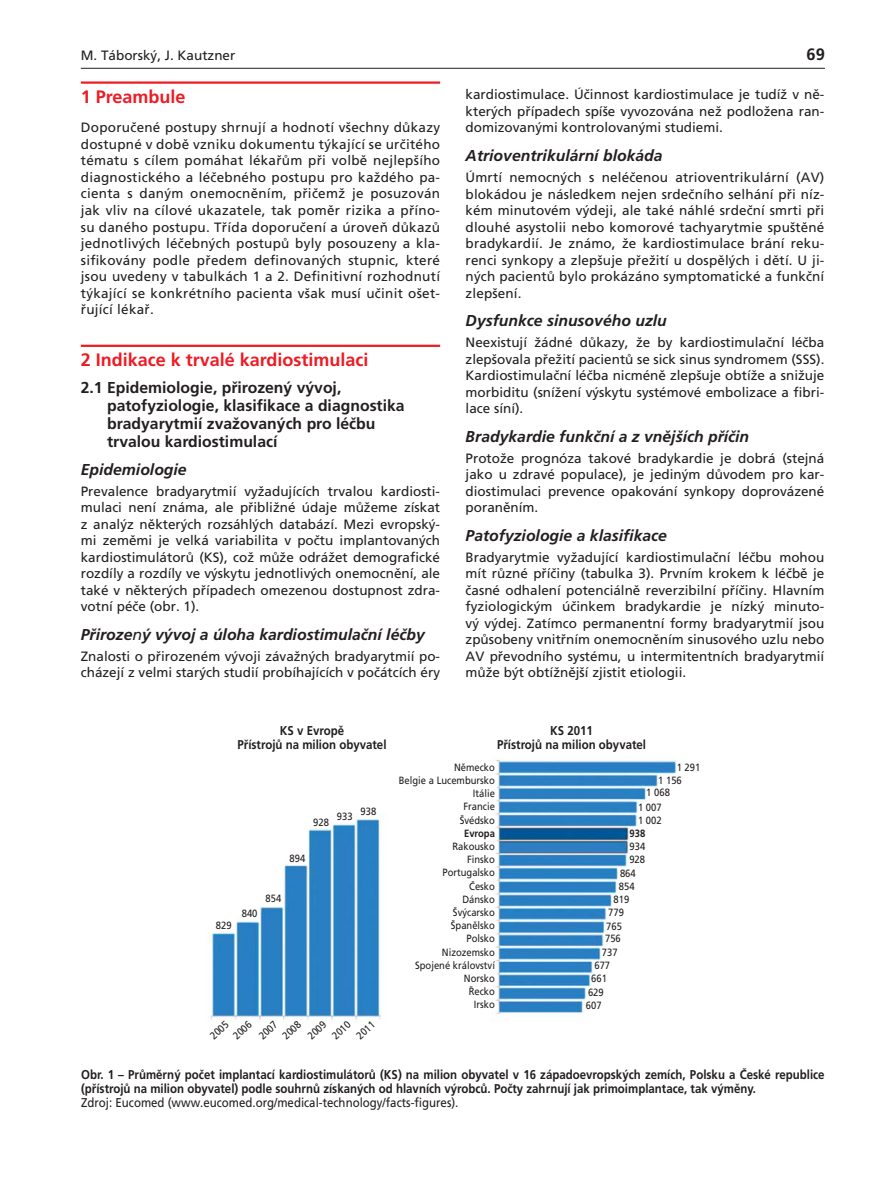
<style>
.page{position:relative;width:893px;height:1191px;background:#fff}
.page>*{position:absolute;margin:0;border:0;box-sizing:border-box;transform-origin:0 0}
.t1{font:700 18px "Frutiger CE";color:#ed1c24}
.t2{font:700 16.5px "Frutiger CE";color:#231f20}
.t3{font:italic 700 15.75px "Frutiger CE";color:#231f20}
.t4{font:700 15.75px/18px "Frutiger CE";color:#231f20}
.t5{font:13.5px/16.5px "Frutiger CE";color:#231f20;text-align:justify}
.t6{font:700 12.75px/14.2px "Frutiger CE";color:#231f20;text-align:center;scale:.9 1}
.t7{font:12.75px "Frutiger CE";color:#231f20;scale:.9 1}
.t8{font:10.5px/13.2px "Frutiger CE";color:#231f20;scale:.9 1}
.t9{font:700 10.5px "Frutiger CE";color:#231f20;scale:.9 1}
.s1{font-weight:400}
</style>
<div class="page">
<hr style="left:81px;top:81px;width:359px;height:3px;background:#ed1c24">
<hr style="left:81px;top:345px;width:359px;height:2px;background:#ed1c24">
<img style="left:209px;top:759px;width:468px;height:263px">
<hr style="left:81px;top:68px;width:744px;height:1px;background:#231f20">
<p class="t5" style="left:81px;top:48px;width:156px">M. Táborský, J. Kautzner</p>
<p class="t2" style="left:807px;top:47px;width:20px">69</p>
<h1 class="t1" style="left:81px;top:89px;width:106px">1 Preambule</h1>
<p class="t5" style="left:81px;top:121px;width:361px">Doporučené postupy shrnují a hodnotí všechny důkazy dostupné v době vzniku dokumentu týkající se určitého tématu s cílem pomáhat lékařům při volbě nejlepšího diagnostického a léčebného postupu pro každého pa&shy;cienta s daným onemocněním, přičemž je posuzován jak vliv na cílové ukazatele, tak poměr rizika a příno&shy;su daného postupu. Třída doporučení a úroveň důkazů jednotlivých léčebných postupů byly posouzeny a kla&shy;sifikovány podle předem definovaných stupnic, které jsou uvedeny v tabulkách 1 a 2. Definitivní rozhodnutí týkající se konkrétního pacienta však musí učinit ošet&shy;řující lékař.</p>
<h1 class="t1" style="left:81px;top:352px;width:289px">2 Indikace k trvalé kardiostimulaci</h1>
<p class="t4" style="left:107px;top:379px;width:299px;text-indent:-26px">2.1 Epidemiologie, přirozený vývoj, patofyziologie, klasifikace a diagnostika bradyarytmií zvažovaných pro léčbu trvalou kardiostimulací</p>
<p class="t3" style="left:81px;top:464px;width:107px">Epidemiologie</p>
<p class="t5" style="left:81px;top:484px;width:361px">Prevalence bradyarytmií vyžadujících trvalou kardiosti&shy;mulaci není známa, ale přibližné údaje můžeme získat z analýz některých rozsáhlých databází. Mezi evropský&shy;mi zeměmi je velká variabilita v počtu implantovaných kardiostimulátorů (KS), což může odrážet demografické rozdíly a rozdíly ve výskytu jednotlivých onemocnění, ale také v některých případech omezenou dostupnost zdra&shy;votní péče (obr. 1).</p>
<p class="t3" style="left:81px;top:628px;width:345px">Přiroze<span class="s1">n</span>ý vývoj a úloha kardiostimulační léčby</p>
<p class="t5" style="left:81px;top:649px;width:361px">Znalosti o přirozeném vývoji závažných bradyarytmií po&shy;cházejí z velmi starých studií probíhajících v počátcích éry</p>
<p class="t5" style="left:466px;top:88px;width:360px">kardiostimulace. Účinnost kardiostimulace je tudíž v ně&shy;kterých případech spíše vyvozována než podložena ran&shy;domizovanými kontrolovanými studiemi.</p>
<p class="t3" style="left:466px;top:150px;width:198px">Atrioventrikulární blokáda</p>
<p class="t5" style="left:466px;top:170px;width:360px">Úmrtí nemocných s neléčenou atrioventrikulární (AV) blokádou je následkem nejen srdečního selhání při níz&shy;kém minutovém výdeji, ale také náhlé srdeční smrti při dlouhé asystolii nebo komorové tachyarytmie spuštěné bradykardií. Je známo, že kardiostimulace brání reku&shy;renci synkopy a zlepšuje přežití u dospělých i dětí. U ji&shy;ných pacientů bylo prokázáno symptomatické a funkční zlepšení.</p>
<p class="t3" style="left:466px;top:315px;width:203px">Dysfunkce sinusového uzlu</p>
<p class="t5" style="left:466px;top:335px;width:360px">Neexistují žádné důkazy, že by kardiostimulační léčba zlepšovala přežití pacientů se sick sinus syndromem (SSS).<br>Kardiostimulační léčba nicméně zlepšuje obtíže a snižuje morbiditu (snížení výskytu systémové embolizace a fibri&shy;lace síní).</p>
<p class="t3" style="left:466px;top:430px;width:285px">Bradykardie funkční a z vnějších příčin</p>
<p class="t5" style="left:466px;top:451px;width:360px">Protože prognóza takové bradykardie je dobrá (stejná jako u zdravé populace), je jediným důvodem pro kar&shy;diostimulaci prevence opakování synkopy doprovázené poraněním.</p>
<p class="t3" style="left:466px;top:529px;width:203px">Patofyziologie a klasifikace</p>
<p class="t5" style="left:466px;top:550px;width:360px">Bradyarytmie vyžadující kardiostimulační léčbu mohou mít různé příčiny (tabulka 3). Prvním krokem k léčbě je časné odhalení potenciálně reverzibilní příčiny. Hlavním fyziologickým účinkem bradykardie je nízký minuto&shy;vý výdej. Zatímco permanentní formy bradyarytmií jsou způsobeny vnitřním onemocněním sinusového uzlu nebo AV převodního systému, u intermitentních bradyarytmií může být obtížnější zjistit etiologii.</p>
<p class="t6" style="left:238px;top:724px;width:167px">KS v Evropě<br>Přístrojů na milion obyvatel</p>
<p class="t6" style="left:497px;top:724px;width:167px">KS 2011<br>Přístrojů na milion obyvatel</p>
<p class="t8" style="left:313px;top:817px;width:19px">928</p>
<p class="t8" style="left:337px;top:808px;width:45px">933 938</p>
<p class="t8" style="left:290px;top:852px;width:19px">894</p>
<p class="t8" style="left:216px;top:919px;width:19px">829</p>
<p class="t8" style="left:242px;top:907px;width:19px">840</p>
<p class="t8" style="left:266px;top:893px;width:19px">854</p>
<p class="t8" style="left:219px;top:1020px;width:25px;line-height:15.6px;text-indent:-17px;rotate:-43deg">2005<br>2006</p>
<p class="t8" style="left:268px;top:1020px;width:25px;line-height:16px;text-indent:-17px;rotate:-43deg">2007<br>2008</p>
<p class="t8" style="left:305px;top:1033px;width:25px;rotate:-43deg">2009</p>
<p class="t8" style="left:330px;top:1033px;width:25px;rotate:-43deg">2010</p>
<p class="t8" style="left:354px;top:1033px;width:25px;rotate:-43deg">2011</p>
<p class="t8" style="left:399px;top:761px;width:108px;text-align:right">Německo<br>Belgie a Lucembursko<br>Itálie<br>Francie<br>Švédsko</p>
<p class="t9" style="left:464px;top:829px;width:36px">Evropa</p>
<p class="t8" style="left:415px;top:840px;width:90px;text-align:right">Rakousko<br>Finsko<br>Portugalsko<br>Česko<br>Dánsko<br>Švýcarsko<br>Španělsko<br>Polsko<br>Nizozemsko<br>Spojené království<br>Norsko<br>Řecko<br>Irsko</p>
<p class="t8" style="left:677px;top:761px;width:28px">1 291</p>
<p class="t8" style="left:658px;top:774px;width:28px">1 156</p>
<p class="t8" style="left:646px;top:787px;width:28px">1 068</p>
<p class="t8" style="left:638px;top:801px;width:28px;line-height:13.8px">1 007<br>1 002</p>
<p class="t9" style="left:630px;top:829px;width:19px">938</p>
<p class="t8" style="left:630px;top:840px;width:19px">934</p>
<p class="t8" style="left:629px;top:854px;width:19px">928</p>
<p class="t8" style="left:620px;top:867px;width:19px">864</p>
<p class="t8" style="left:619px;top:880px;width:19px">854</p>
<p class="t8" style="left:614px;top:893px;width:19px">819</p>
<p class="t8" style="left:608px;top:906px;width:19px">779</p>
<p class="t8" style="left:606px;top:920px;width:19px">765</p>
<p class="t8" style="left:605px;top:933px;width:19px">756</p>
<p class="t8" style="left:602px;top:946px;width:19px">737</p>
<p class="t8" style="left:594px;top:959px;width:19px">677</p>
<p class="t8" style="left:591px;top:972px;width:19px">661</p>
<p class="t8" style="left:588px;top:986px;width:19px">629</p>
<p class="t8" style="left:586px;top:999px;width:19px">607</p>
<p class="t6" style="left:81px;top:1068px;width:828px;text-align:left">Obr. 1 – Průměrný počet implantací kardiostimulátorů (KS) na milion obyvatel v 16 západoevropských zemích, Polsku a České republice (přístrojů na milion obyvatel) podle souhrnů získaných od hlavních výrobců. Počty zahrnují jak primoimplantace, tak výměny.</p>
<p class="t7" style="left:81px;top:1098px;width:421px">Zdroj: Eucomed (www.eucomed.org/medical-technology/facts-figures).</p>
</div>
